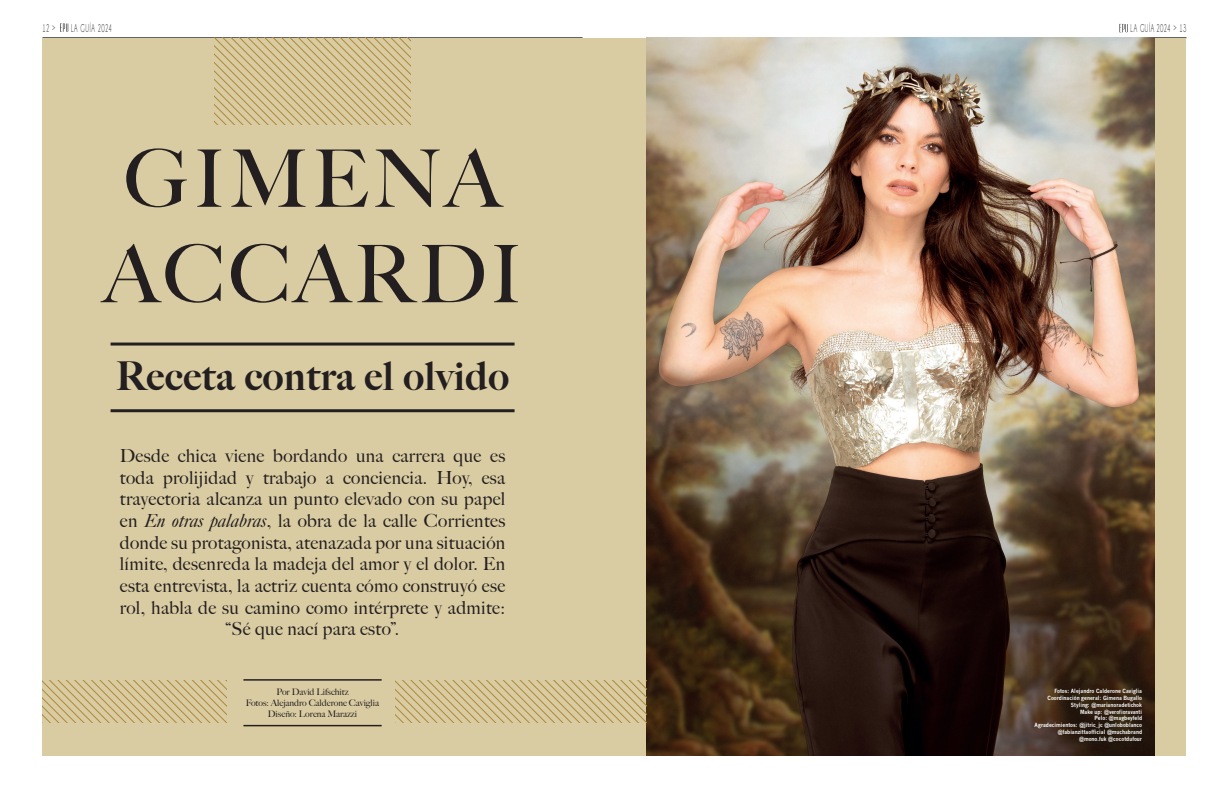
<style>
.page{position:relative;width:1229px;height:787px;background:#fff}
.page>*{position:absolute;margin:0;border:0;box-sizing:border-box;transform-origin:0 0}
.t1{font:79.5px/95.4px "Big Caslon FB";letter-spacing:.05em;color:#231f20}
.t2{font:900 39.75px "Big Caslon FB";letter-spacing:.02em;color:#231f20}
.t3{font:18px/21.6px "Big Caslon FB";letter-spacing:.02em;color:#231f20;text-align:center}
.t4{font:11.4px "Champagne&Limousines";letter-spacing:.085em;color:#231f20;scale:.56 1}
.t5{font:9px/10.8px "Big Caslon FB";color:#231f20;text-align:center}
.t6{font:700 5.62px/6.8px "News Gothic";color:#fff;text-align:right;scale:.9 1}
.s1{font-style:italic}
</style>
<div class="page">
<svg style="left:1119px;top:24px;width:9px;height:8px"></svg>
<svg style="left:60px;top:23px;width:8px;height:9px"></svg>
<div style="left:43px;top:38px;width:1143px;height:717px;background:#dacca2"></div>
<img style="left:646px;top:38px;width:508px;height:717px">
<hr style="left:111px;top:342px;width:403px;height:3px;background:#231f20">
<hr style="left:111px;top:409px;width:403px;height:3px;background:#231f20">
<hr style="left:243px;top:679px;width:139px;height:1px;background:#231f20">
<hr style="left:243px;top:725px;width:139px;height:1px;background:#231f20">
<svg style="left:215px;top:38px;width:195px;height:86px"></svg>
<svg style="left:43px;top:680px;width:183px;height:42px"></svg>
<svg style="left:395px;top:680px;width:251px;height:42px"></svg>
<p class="t4" style="left:43px;top:22px;width:25px">12 &gt;</p>
<p class="t4" style="left:71px;top:22px;width:74px">LA GUÍA 2024</p>
<p class="t4" style="left:1130px;top:23px;width:101px">LA GUÍA 2024 &gt; 13</p>
<h1 class="t1" style="left:103px;top:132px;width:420px">GIMENA<br>ACCARDI</h1>
<h2 class="t2" style="left:116px;top:352px;width:395px">Receta contra el olvido</h2>
<p class="t3" style="left:120px;top:445px;width:387px">Desde chica viene bordando una carrera que es toda prolijidad y trabajo a conciencia. Hoy, esa trayectoria alcanza un punto elevado con su papel en <span class="s1">En otras palabras</span>, la obra de la calle Corrientes donde su protagonista, atenazada por una situación límite, desenreda la madeja del amor y el dolor. En esta entrevista, la actriz cuenta cómo construyó ese rol, habla de su camino como intérprete y admite: “Sé que nací para esto”.</p>
<p class="t5" style="left:246px;top:686px;width:135px">Por David Lifschitz<br>Fotos: Alejandro Calderone Caviglia<br>Diseño: Lorena Marazzi</p>
<p class="t6" style="left:1034px;top:688px;width:121px">Fotos: Alejandro Calderone Caviglia<br>Coordinación general: Gimena Bugallo<br>Styling: @marianoradetichok<br>Make up: @verofioravanti<br>Pelo: @magbeyfeld<br>Agradecimientos: @jitric_jc @unloboblanco @fabianzittaofficial @muchabrand @mono.fuk @cocotdufour</p>
</div>
